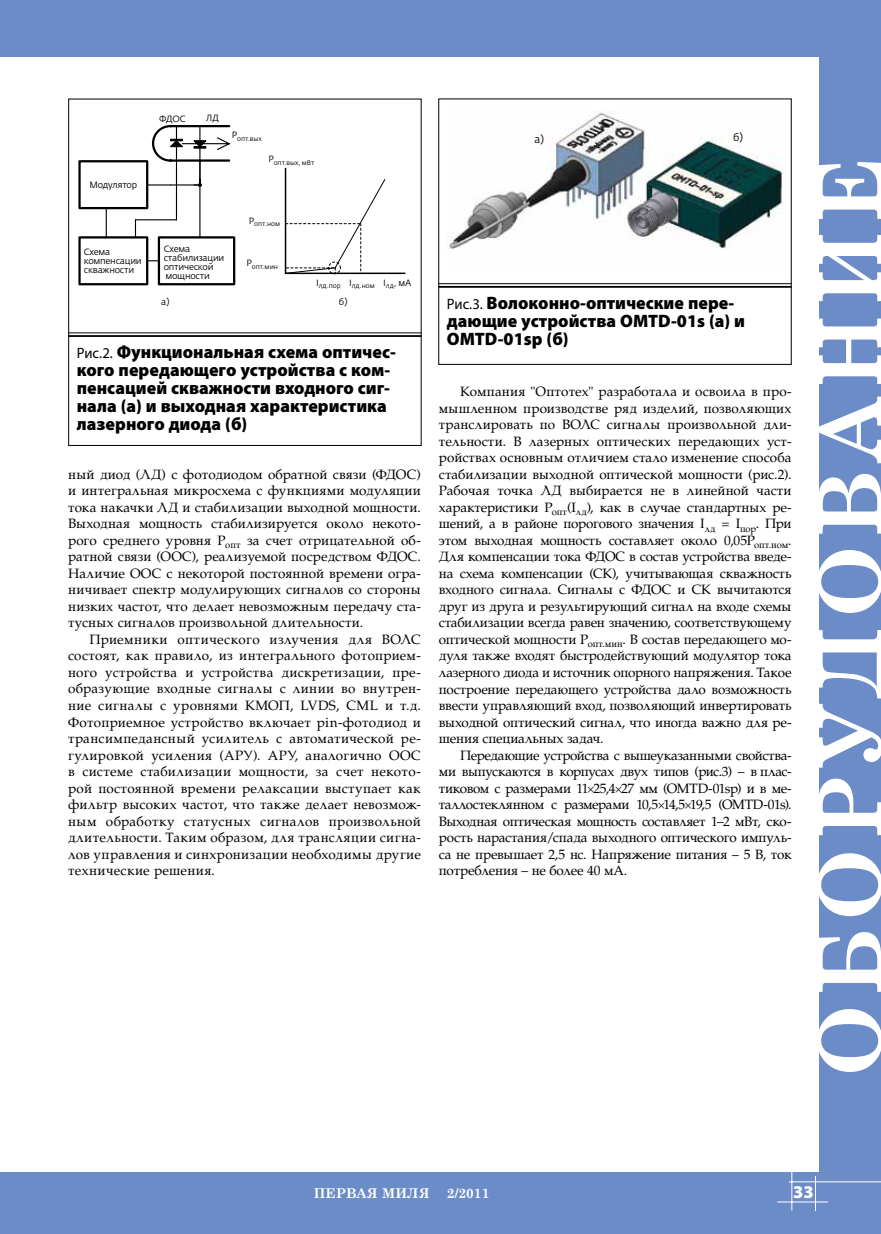
<style>
.page{position:relative;width:881px;height:1234px;background:#fff}
.page>*{position:absolute;margin:0;border:0;box-sizing:border-box;transform-origin:0 0}
.t1{font:700 86.4px "Century Schoolbook";letter-spacing:.1em;color:#fff}
.t2{font:900 18px/18px "Myriad Pro";color:#000}
.t3{font:900 18px "Myriad Pro";color:#fff}
.t4{font:13.5px/16.5px "AG Palatial C";color:#000;text-align:justify}
.t5{font:700 13.5px "Century Schoolbook";color:#fff}
.t6{font:10.5px "Fedra Sans Pro";color:#000}
.t7{font:9px/9px "Fedra Sans Pro";letter-spacing:-.025em;color:#000}
.t8{font:6.6px "Fedra Sans Pro";color:#000}
.s1{font-weight:400;font-size:15px}
</style>
<div class="page">
<div style="left:0;top:0;width:880px;height:57px;background:#6c8cc8"></div>
<div style="left:819px;top:0;width:61px;height:1233px;background:#6c8cc8"></div>
<div style="left:0;top:1172px;width:880px;height:61px;background:#6c8cc8"></div>
<hr style="left:777px;top:1201px;width:50px;height:1px;background:#fff">
<hr style="left:791px;top:1171px;width:1px;height:39px;background:#fff">
<hr style="left:814px;top:1175px;width:1px;height:35px;background:#fff">
<hr style="left:788px;top:1181px;width:92px;height:1px;background:#fff">
<div style="left:68px;top:99px;width:353px;height:347px;border:1px solid #000"></div>
<svg style="left:78px;top:125px;width:158px;height:161px"></svg>
<svg style="left:284px;top:178px;width:101px;height:96px"></svg>
<hr style="left:285px;top:272px;width:120px;height:2px;background:#000">
<hr style="left:285px;top:168px;width:1px;height:105px;background:#000">
<hr style="left:68px;top:332px;width:353px;height:1px;background:#000">
<hr style="left:68px;top:335px;width:353px;height:2px;background:#000">
<img style="left:448px;top:111px;width:334px;height:138px">
<hr style="left:438px;top:283px;width:353px;height:1px;background:#000">
<hr style="left:438px;top:286px;width:353px;height:2px;background:#000">
<p class="t7" style="left:89px;top:181px;width:49px">Модулятор</p>
<p class="t7" style="left:84px;top:247px;width:59px">Схема компенсации скважности</p>
<p class="t7" style="left:159px;top:114px;width:28px">ФДОС</p>
<p class="t7" style="left:206px;top:114px;width:14px">ЛД</p>
<p class="t8" style="left:232px;top:134px;width:32px"><sup>P</sup>опт.вых</p>
<p class="t8" style="left:268px;top:158px;width:48px"><sup>P</sup>опт.вых, мВт</p>
<p class="t7" style="left:164px;top:244px;width:62px">Схема стабилизации оптической мощности</p>
<p class="t8" style="left:249px;top:220px;width:33px"><sup>P</sup>опт.ном</p>
<p class="t8" style="left:246px;top:262px;width:33px"><sup>P</sup>опт.мин</p>
<p class="t8" style="left:316px;top:282px;width:97px"><sup>I</sup>лд.пор <sup>I</sup>лд.ном <sup>I</sup>лд<sup>,</sup> <sup>мА</sup></p>
<p class="t7" style="left:161px;top:297px;width:10px">а)</p>
<p class="t7" style="left:339px;top:297px;width:10px">б)</p>
<h2 class="t2" style="left:77px;top:343px;width:320px"><span class="s1">Рис.2.</span> Функциональная схема оптичес&shy;кого передающего устройства с ком&shy;пенсацией скважности входного сиг&shy;нала (а) и выходная характеристика лазерного диода (б)</h2>
<p class="t4" style="left:68px;top:466px;width:354px">ный диод (ЛД) с фотодиодом обратной связи (ФДОС) и интегральная микросхема с функциями модуляции тока накачки ЛД и стабилизации выходной мощности.<br>Выходная мощность стабилизируется около некото&shy;рого среднего уровня Р<sub>опт</sub> за счет отрицательной об&shy;ратной связи (ООС), реализуемой посредством ФДОС.<br>Наличие ООС с некоторой постоянной времени огра&shy;ничивает спектр модулирующих сигналов со стороны низких частот, что делает невозможным передачу ста&shy;тусных сигналов произвольной длительности.</p>
<p class="t4" style="left:68px;top:631px;width:354px;text-indent:21px">Приемники оптического излучения для ВОЛС состоят, как правило, из интегрального фотоприем&shy;ного устройства и устройства дискретизации, пре&shy;образующие входные сигналы с линии во внутрен&shy;ние сигналы с уровнями КМОП, LVDS, CML и т.д.<br>Фотоприемное устройство включает pin-фотодиод и трансимпедансный усилитель с автоматической ре&shy;гулировкой усиления (АРУ). АРУ, аналогично ООС в системе стабилизации мощности, за счет некото&shy;рой постоянной времени релаксации выступает как фильтр высоких частот, что также делает невозмож&shy;ным обработку статусных сигналов произвольной длительности. Таким образом, для трансляции сигна&shy;лов управления и синхронизации необходимы другие технические решения.</p>
<p class="t6" style="left:534px;top:132px;width:11px">а)</p>
<p class="t6" style="left:732px;top:131px;width:11px">б)</p>
<h2 class="t2" style="left:446px;top:294px;width:300px"><span class="s1">Рис.3.</span> Волоконно-оптические пере&shy;дающие устройства OMTD-01s (а) и<br>OMTD-01sp (б)</h2>
<p class="t4" style="left:438px;top:383px;width:354px;text-indent:21px">Компания "Оптотех" разработала и освоила в про&shy;мышленном производстве ряд изделий, позволяющих транслировать по ВОЛС сигналы произвольной дли&shy;тельности. В лазерных оптических передающих уст&shy;ройствах основным отличием стало изменение способа стабилизации выходной оптической мощности (рис.2).<br>Рабочая точка ЛД выбирается не в линейной части характеристики Р<sub>опт</sub>(I<sub>лд</sub>), как в случае стандартных ре&shy;шений, а в районе порогового значения I<sub>лд</sub> = I<sub>пор</sub>. При этом выходная мощность составляет около 0,05Р<sub>опт.ном</sub>.<br>Для компенсации тока ФДОС в состав устройства введе&shy;на схема компенсации (СК), учитывающая скважность входного сигнала. Сигналы с ФДОС и СК вычитаются друг из друга и результирующий сигнал на входе схемы стабилизации всегда равен значению, соответствующему оптической мощности Р<sub>опт.мин</sub>. В состав передающего мо&shy;дуля также входят быстродействующий модулятор тока лазерного диода и источник опорного напряжения. Такое построение передающего устройства дало возможность ввести управляющий вход, позволяющий инвертировать выходной оптический сигнал, что иногда важно для ре&shy;шения специальных задач.</p>
<p class="t4" style="left:438px;top:746px;width:354px;text-indent:21px">Передающие устройства с вышеуказанными свойства&shy;ми выпускаются в корпусах двух типов (рис.3) – в плас&shy;тиковом с размерами 11 25,4 27 мм (OMTD-01sp) и в ме&shy;таллостеклянном с размерами 10,5 14,5 19,5 (OMTD-01s).<br>Выходная оптическая мощность составляет 1–2 мВт, ско&shy;рость нарастания/спада выходного оптического импуль&shy;са не превышает 2,5 нс. Напряжение питания – 5 В, ток потребления – не более 40 мА.</p>
<h1 class="t1" style="left:782px;top:1075px;width:920px;rotate:-90deg">ОБОРУДОВАНИЕ</h1>
<p class="t5" style="left:314px;top:1181px;width:117px">ПЕРВАЯ МИЛЯ</p>
<p class="t5" style="left:446px;top:1181px;width:44px">2/2011</p>
<h2 class="t3" style="left:792px;top:1181px;width:22px">33</h2>
</div>
